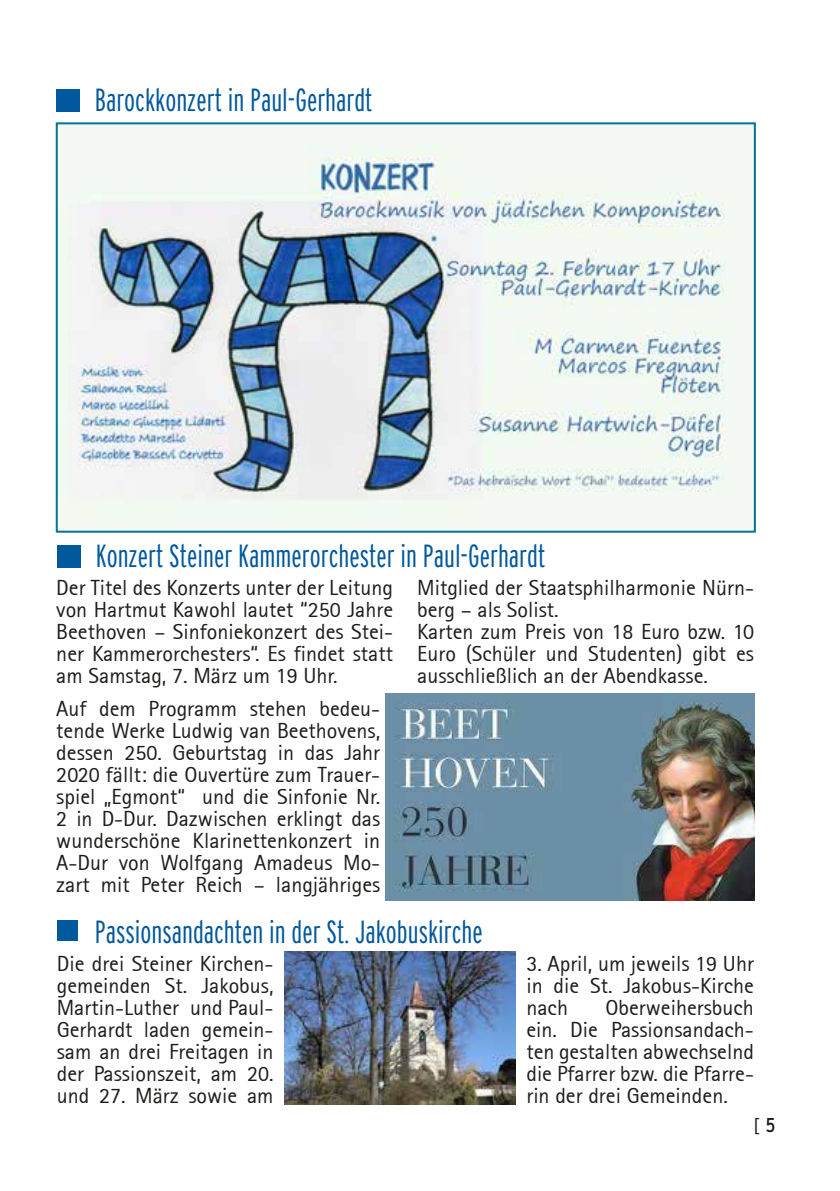
<style>
.page{position:relative;width:840px;height:1191px;background:#fff}
.page>*{position:absolute;margin:0;border:0;box-sizing:border-box;transform-origin:0 0}
.t1{font:300 extra-condensed 32px "Interstate";color:#00589d}
.t2{font:22px/22px "Rotis Sans Serif 55";color:#1d1d1b;text-align:justify}
.t3{font:300 20px "Interstate";color:#1d1d1b}
.s1{font-weight:400;font-stretch:condensed}
</style>
<div class="page">
<div style="left:57px;top:921px;width:20px;height:20px;background:#00589d"></div>
<div style="left:56px;top:89px;width:23px;height:22px;background:#00589d"></div>
<img style="left:285px;top:951px;width:229px;height:153px">
<div style="left:57px;top:545px;width:23px;height:22px;background:#00589d"></div>
<img style="left:386px;top:693px;width:368px;height:207px">
<img style="left:59px;top:125px;width:693px;height:404px">
<div style="left:56px;top:122px;width:699px;height:410px;border:2px solid #007597"></div>
<h1 class="t1" style="left:95px;top:82px;width:279px">Barockkonzert in Paul-Gerhardt</h1>
<h1 class="t1" style="left:96px;top:537px;width:451px">Konzert Steiner Kammerorchester in Paul-Gerhardt</h1>
<p class="t2" style="left:56px;top:576px;width:338px">Der Titel des Konzerts unter der Leitung von Hartmut Kawohl lautet “250 Jahre Beethoven – Sinfoniekonzert des Stei&shy;ner Kammerorchesters“. Es findet statt am Samstag, 7. März um 19 Uhr.</p>
<p class="t2" style="left:56px;top:697px;width:325px">Auf dem Programm stehen bedeu&shy;tende Werke Ludwig van Beethovens, dessen 250. Geburtstag in das Jahr 2020 fällt: die Ouvertüre zum Trauer&shy;spiel „Egmont“ und die Sinfonie Nr.<br>2 in D-Dur. Dazwischen erklingt das wunderschöne Klarinettenkonzert in A-Dur von Wolfgang Amadeus Mo&shy;zart mit Peter Reich – langjähriges</p>
<p class="t2" style="left:417px;top:576px;width:338px;text-align:left">Mitglied der Staatsphilharmonie Nürn&shy;berg – als Solist.<br>Karten zum Preis von 18 Euro bzw. 10<br>Euro (Schüler und Studenten) gibt es ausschließlich an der Abendkasse.</p>
<h1 class="t1" style="left:95px;top:913px;width:389px">Passionsandachten in der St. Jakobuskirche</h1>
<p class="t2" style="left:57px;top:952px;width:218px">Die drei Steiner Kirchen&shy;gemeinden St. Jakobus, Martin-Luther und Paul-Gerhardt laden gemein&shy;sam an drei Freitagen in der Passionszeit, am 20. und 27. März sowie am</p>
<p class="t2" style="left:526px;top:952px;width:229px">3. April, um jeweils 19 Uhr in die St. Jakobus-Kirche nach</p>
<p class="t2" style="left:526px;top:996px;width:229px;text-indent:79px">Oberweihersbuch ein. Die Passionsandach&shy;ten gestalten abwechselnd die Pfarrer bzw. die Pfarre&shy;rin der drei Gemeinden.</p>
<p class="t3" style="left:753px;top:1113px;width:23px">[ <span class="s1">5</span></p>
</div>
